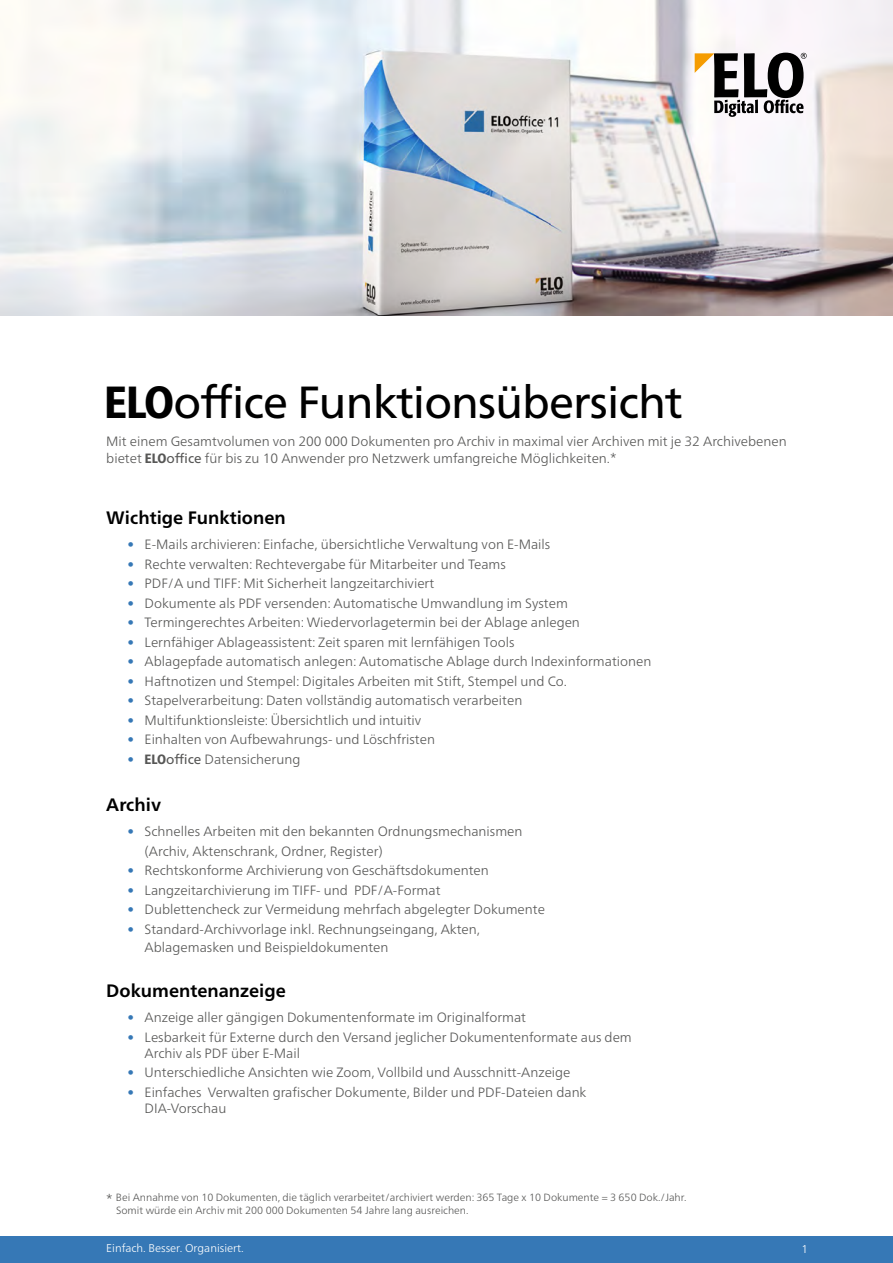
<style>
.page{position:relative;width:893px;height:1263px;background:#fff}
.page>*{position:absolute;margin:0;border:0;box-sizing:border-box;transform-origin:0 0}
.t1{font:45px "Frutiger Neue LTW1 G";letter-spacing:-.02em;color:#000}
.t2{font:700 18px "Frutiger Neue LTW1 G";color:#000}
.t3{font:300 13.5px/16.2px "Frutiger Neue LTW1 G";color:#575756}
.t4{font:300 11.25px "Frutiger Neue LTW1 G";color:#fff}
.t5{font:300 10.5px/12.6px "Frutiger Neue LTW1 G";color:#575756}
.s1{font-weight:800;font-stretch:condensed}
.s2{font-weight:400}
.s3{color:#3678b6}
.s4{font-size:13.5px}
</style>
<div class="page">
<div style="left:0;top:1236px;width:893px;height:27px;background:#3678b6"></div>
<img style="left:0;top:0;width:893px;height:316px">
<svg style="left:695px;top:53px;width:112px;height:64px"></svg>
<h1 class="t1" style="left:104px;top:376px;width:580px"><span class="s1">ELO</span>office Funktionsübersicht</h1>
<p class="t3" style="left:106px;top:433px;width:682px">Mit einem Gesamtvolumen von 200 000 Dokumenten pro Archiv in maximal vier Archiven mit je 32 Archivebenen bietet <span class="s1">ELO</span><span class="s2">office</span> für bis zu 10 Anwender pro Netzwerk umfangreiche Möglichkeiten.*</p>
<h2 class="t2" style="left:106px;top:507px;width:181px">Wichtige Funktionen</h2>
<p class="t3" style="left:128px;top:536px;width:424px"><span class="s3">•</span> E-Mails archivieren: Einfache, übersichtliche Verwaltung von E-Mails</p>
<p class="t3" style="left:128px;top:556px;width:380px"><span class="s3">•</span> Rechte verwalten: Rechtevergabe für Mitarbeiter und Teams</p>
<p class="t3" style="left:128px;top:575px;width:308px"><span class="s3">•</span> PDF/A und TIFF: Mit Sicherheit langzeitarchiviert</p>
<p class="t3" style="left:128px;top:595px;width:442px"><span class="s3">•</span> Dokumente als PDF versenden: Automatische Umwandlung im System</p>
<p class="t3" style="left:128px;top:614px;width:454px"><span class="s3">•</span> Termingerechtes Arbeiten: Wiedervorlagetermin bei der Ablage anlegen</p>
<p class="t3" style="left:128px;top:634px;width:388px"><span class="s3">•</span> Lernfähiger Ablageassistent: Zeit sparen mit lernfähigen Tools</p>
<p class="t3" style="left:128px;top:653px;width:525px"><span class="s3">•</span> Ablagepfade automatisch anlegen: Automatische Ablage durch Indexinformationen</p>
<p class="t3" style="left:128px;top:673px;width:441px"><span class="s3">•</span> Haftnotizen und Stempel: Digitales Arbeiten mit Stift, Stempel und Co.</p>
<p class="t3" style="left:128px;top:692px;width:396px"><span class="s3">•</span> Stapelverarbeitung: Daten vollständig automatisch verarbeiten</p>
<p class="t3" style="left:128px;top:712px;width:295px"><span class="s3">•</span> Multifunktionsleiste: Übersichtlich und intuitiv</p>
<p class="t3" style="left:128px;top:731px;width:309px"><span class="s3">•</span> Einhalten von Aufbewahrungs- und Löschfristen</p>
<p class="t3" style="left:128px;top:751px;width:174px"><span class="s3">•</span> <span class="s1">ELO</span><span class="s2">office</span> Datensicherung</p>
<h2 class="t2" style="left:106px;top:794px;width:56px">Archiv</h2>
<p class="t3" style="left:145px;top:822px;width:379px;line-height:19.5px;text-indent:-17px"><span class="s3">•</span> Schnelles Arbeiten mit den bekannten Ordnungsmechanismen (Archiv, Aktenschrank, Ordner, Register)</p>
<p class="t3" style="left:128px;top:862px;width:363px"><span class="s3">•</span> Rechtskonforme Archivierung von Geschäftsdokumenten</p>
<p class="t3" style="left:128px;top:882px;width:314px"><span class="s3">•</span> Langzeitarchivierung im TIFF- und PDF/A-Format</p>
<p class="t3" style="left:128px;top:901px;width:419px"><span class="s3">•</span> Dublettencheck zur Vermeidung mehrfach abgelegter Dokumente</p>
<p class="t3" style="left:145px;top:920px;width:337px;line-height:18px;text-indent:-17px"><span class="s3">•</span> Standard-Archivvorlage inkl. Rechnungseingang, Akten,<br>Ablagemasken und Beispieldokumenten</p>
<h2 class="t2" style="left:106px;top:980px;width:181px">Dokumentenanzeige</h2>
<p class="t3" style="left:128px;top:1009px;width:400px"><span class="s3">•</span> Anzeige aller gängigen Dokumentenformate im Originalformat</p>
<p class="t3" style="left:145px;top:1029px;width:489px;text-indent:-17px"><span class="s3">•</span> Lesbarkeit für Externe durch den Versand jeglicher Dokumentenformate aus dem<br>Archiv als PDF über E-Mail</p>
<p class="t3" style="left:128px;top:1064px;width:444px"><span class="s3">•</span> Unterschiedliche Ansichten wie Zoom, Vollbild und Ausschnitt-Anzeige</p>
<p class="t3" style="left:145px;top:1084px;width:443px;text-indent:-17px"><span class="s3">•</span> Einfaches Verwalten grafischer Dokumente, Bilder und PDF-Dateien dank<br>DIA-Vorschau</p>
<p class="t5" style="left:116px;top:1191px;width:572px;text-indent:-10px"><span class="s4">*</span> Bei Annahme von 10 Dokumenten, die täglich verarbeitet/archiviert werden: 365 Tage x 10 Dokumente = 3 650 Dok./Jahr.<br>Somit würde ein Archiv mit 200 000 Dokumenten 54 Jahre lang ausreichen.</p>
<p class="t4" style="left:106px;top:1241px;width:139px">Einfach. Besser. Organisiert.</p>
<p class="t4" style="left:801px;top:1242px;width:8px">1</p>
</div>
